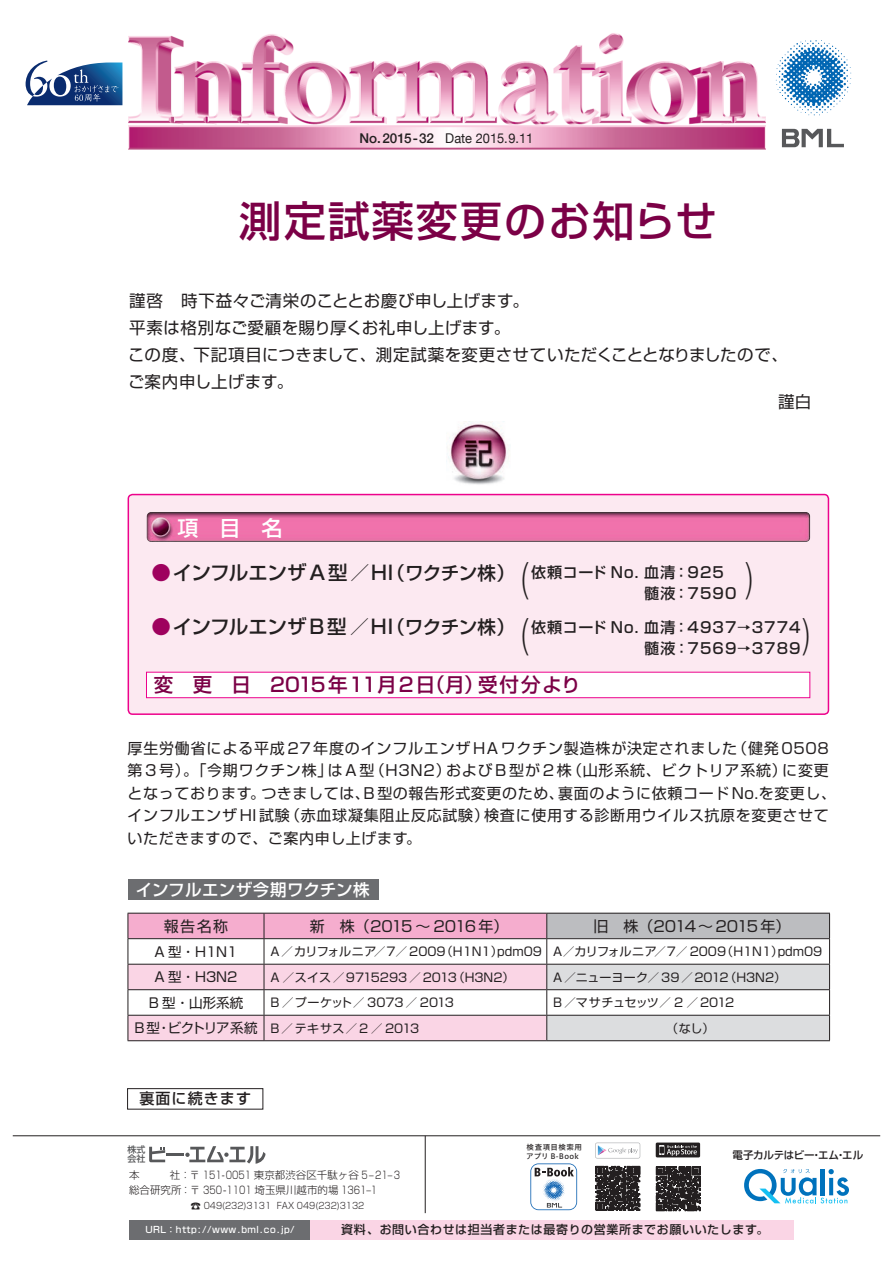
<style>
.page{position:relative;width:893px;height:1263px;background:#fff}
.page>*{position:absolute;margin:0;border:0;box-sizing:border-box;transform-origin:0 0}
.t1{font:500 42px "Shin Go Pro";letter-spacing:.05em;color:#7b0046}
.t2{font:300 40.5px "Shin Go Pro";color:#231f20;scale:.6 1}
.t3{font:500 21px "Shin Go Pro";color:#fff}
.t4{font:500 19.5px "Shin Go Pro";letter-spacing:.005em;color:#231f20}
.t5{font:500 19.5px "Shin Go Pro";letter-spacing:.07em;color:#7b0046}
.t6{font:16.5px/27px "Shin Go Pro";letter-spacing:.015em;color:#231f20}
.t7{font:500 16.5px "Shin Go Pro";letter-spacing:.02em;color:#fff}
.t8{font:15px/22.5px "Shin Go Pro";letter-spacing:.05em;color:#231f20}
.t9{font:500 15px/21px "Shin Go Pro";letter-spacing:.075em;color:#231f20}
.t10{font:15px "Shin Go Pro";letter-spacing:-.1em;color:#231f20}
.t11{font:13.5px "Helvetica Neue";color:#231f20;scale:.95 1}
.t12{font:13.5px "Shin Go Pro";color:#231f20}
.t13{font:12px "Shin Go Pro";color:#231f20}
.t14{font:500 12px "Shin Go Pro";letter-spacing:.05em;color:#231f20}
.t15{font:12px "Shin Go Pro";letter-spacing:.02em;color:#231f20}
.t16{font:12px "Shin Go Pro";letter-spacing:-.035em;color:#231f20}
.t17{font:300 10.5px/15px "Shin Go Pro";color:#231f20}
.t18{font:500 10.5px "Shin Go Pro";letter-spacing:-.025em;color:#231f20}
.t19{font:300 9px "Shin Go Pro";color:#231f20;scale:.9 1}
.t20{font:500 9px "Shin Go Pro";letter-spacing:.05em;color:#fff}
.t21{font:500 9px/9.4px "Shin Go Pro";color:#57585a}
.t22{font:7.5px/9px "Hiragino UD Sans Std W5";letter-spacing:.05em;color:#231f20}
.s1{font-weight:500}
.s2{color:#9e015e}
.s3{font-size:18.6px}
.s4{font-size:13.5px}
.s5{font-size:10.5px}
</style>
<div class="page">
<div style="left:128px;top:494px;width:700px;height:220px;background:#fce9f1;border-radius:4px"></div>
<div style="left:128px;top:494px;width:701px;height:221px;border:2px solid #ed028c;border-radius:4px"></div>
<img style="left:446px;top:421px;width:63px;height:64px">
<div style="left:146px;top:672px;width:664px;height:26px;background:#fff"></div>
<div style="left:146px;top:672px;width:664px;height:26px;border:1px solid #ed028c"></div>
<svg style="left:128px;top:913px;width:702px;height:127px"></svg>
<hr style="left:128px;top:1040px;width:136px;height:1px;background:#231f20">
<hr style="left:264px;top:1040px;width:283px;height:1px;background:#231f20">
<hr style="left:547px;top:1040px;width:283px;height:1px;background:#231f20">
<div style="left:128px;top:879px;width:250px;height:21px;background:#6c6d70"></div>
<img style="left:147px;top:512px;width:663px;height:30px">
<img style="left:103px;top:33px;width:688px;height:117px">
<div style="left:127px;top:1088px;width:136px;height:21px;border:1px solid #231f20"></div>
<svg style="left:776px;top:40px;width:75px;height:75px"></svg>
<svg style="left:782px;top:129px;width:62px;height:18px"></svg>
<hr style="left:425px;top:1136px;width:1px;height:77px;background:#231f20">
<hr style="left:13px;top:1135px;width:867px;height:1px;background:#231f20">
<div style="left:310px;top:1220px;width:484px;height:19px;background:#fad5e5"></div>
<div style="left:130px;top:1220px;width:180px;height:19px;background:#6c6d70"></div>
<svg style="left:744px;top:1169px;width:105px;height:34px"></svg>
<svg style="left:149px;top:1147px;width:16px;height:15px"></svg>
<hr style="left:166px;top:1153px;width:18px;height:3px;background:#57585a">
<svg style="left:185px;top:1146px;width:81px;height:18px"></svg>
<svg style="left:529px;top:1162px;width:50px;height:50px"></svg>
<svg style="left:530px;top:1163px;width:47px;height:47px"></svg>
<svg style="left:655px;top:1142px;width:45px;height:16px"></svg>
<svg style="left:655px;top:1166px;width:46px;height:46px"></svg>
<svg style="left:656px;top:1167px;width:44px;height:44px;background:#373435"></svg>
<svg style="left:595px;top:1143px;width:45px;height:15px"></svg>
<svg style="left:595px;top:1165px;width:46px;height:46px"></svg>
<svg style="left:596px;top:1166px;width:44px;height:44px;background:#373334"></svg>
<svg style="left:26px;top:61px;width:96px;height:44px"></svg>
<p class="t11" style="left:360px;top:128px;width:184px"><span class="s1">No.2015-32</span> Date 2015.9.11</p>
<h1 class="t1" style="left:240px;top:186px;width:479px">測定試薬変更のお知らせ</h1>
<p class="t6" style="left:128px;top:285px;width:661px">謹啓　時下益々ご清栄のこととお慶び申し上げます。<br>平素は格別なご愛顧を賜り厚くお礼申し上げます。<br>この度、下記項目につきまして、測定試薬を変更させていただくこととなりましたので、ご案内申し上げます。</p>
<p class="t6" style="left:778px;top:386px;width:51px">謹白　</p>
<h3 class="t3" style="left:178px;top:510px;width:106px">項　目　名</h3>
<h3 class="t4" style="left:151px;top:557px;width:365px"><span class="s2">●</span>インフルエンザA型／HI<span class="s3">（ワクチン株）</span></h3>
<h3 class="t4" style="left:151px;top:611px;width:365px"><span class="s2">●</span>インフルエンザB型／HI<span class="s3">（ワクチン株）</span></h3>
<h2 class="t2" style="left:520px;top:545px;width:16px">(</h2>
<h2 class="t2" style="left:745px;top:545px;width:16px">)</h2>
<p class="t9" style="left:644px;top:559px;width:94px;text-indent:-113px">依頼コード No．血清：925髄液：7590</p>
<h2 class="t2" style="left:520px;top:601px;width:16px">(</h2>
<h2 class="t2" style="left:802px;top:601px;width:16px">)</h2>
<p class="t9" style="left:531px;top:615px;width:271px;text-align:right">依頼コード No．血清：4937→3774髄液：7569→3789</p>
<h3 class="t5" style="left:154px;top:669px;width:428px">変　更　日　2015年11月2日（月）受付分より</h3>
<p class="t8" style="left:128px;top:735px;width:710px">厚生労働省による平成27年度のインフルエンザHAワクチン製造株が決定されました（健発0508第 3 号）。「今期ワクチン株」はＡ型（H3N2）および B 型が 2 株（山形系統、ビクトリア系統）に変更となっております。つきましては、B型の報告形式変更のため、裏面のように依頼コードNo.を変更し、インフルエンザHI試験（赤血球凝集阻止反応試験）検査に使用する診断用ウイルス抗原を変更させていただきますので、ご案内申し上げます。</p>
<p class="t7" style="left:136px;top:876px;width:235px">インフルエンザ今期ワクチン株</p>
<p class="t8" style="left:164px;top:913px;width:66px">報告名称</p>
<p class="t10" style="left:310px;top:913px;width:200px">新 株（2015 ～ 2016年）</p>
<p class="t10" style="left:593px;top:913px;width:198px">旧 株（2014～2015年）</p>
<p class="t12" style="left:154px;top:940px;width:85px">A 型・H1N1</p>
<p class="t13" style="left:270px;top:941px;width:553px">A／カリフォルニア／7／2009（H1N1）pdm09 A／カリフォルニア／7／2009（H1N1）pdm09</p>
<p class="t12" style="left:154px;top:966px;width:85px">A 型・H3N2</p>
<p class="t13" style="left:270px;top:967px;width:246px">A ／スイス／9715293／2013（H3N2）</p>
<p class="t13" style="left:553px;top:967px;width:234px">A／ニューヨーク／39／2012（H3N2）</p>
<p class="t12" style="left:149px;top:991px;width:96px">B 型・山形系統</p>
<p class="t13" style="left:270px;top:992px;width:185px">B ／プーケット／ 3073／ 2013</p>
<p class="t16" style="left:553px;top:992px;width:183px">B／マサチュセッツ／ 2 ／2012</p>
<p class="t15" style="left:134px;top:1018px;width:286px"><span class="s4">B型・ビクトリア系統</span> B／テキサス／2 ／ 2013</p>
<p class="t13" style="left:666px;top:1018px;width:50px">（なし）</p>
<p class="t9" style="left:139px;top:1086px;width:113px">裏面に続きます</p>
<p class="t21" style="left:127px;top:1143px;width:19px">株式会社</p>
<p class="t22" style="left:526px;top:1142px;width:57px">検査項目検索用アプリ B-Book</p>
<p class="t17" style="left:129px;top:1166px;width:272px">本　　社：〒 151-0051 東京都渋谷区千駄ヶ谷 5–21–3総合研究所：〒 350-1101 埼玉県川越市的場 1361–1</p>
<p class="t19" style="left:191px;top:1198px;width:195px"><span class="s5">☎</span> 049(232)3131　FAX 049(232)3132</p>
<p class="t18" style="left:732px;top:1146px;width:132px">電子カルテはビー・エム・エル</p>
<p class="t20" style="left:145px;top:1222px;width:151px">URL：http://www.bml.co.jp/</p>
<p class="t14" style="left:341px;top:1219px;width:429px">資料、お問い合わせは担当者または最寄りの営業所までお願いいたします。</p>
</div>
